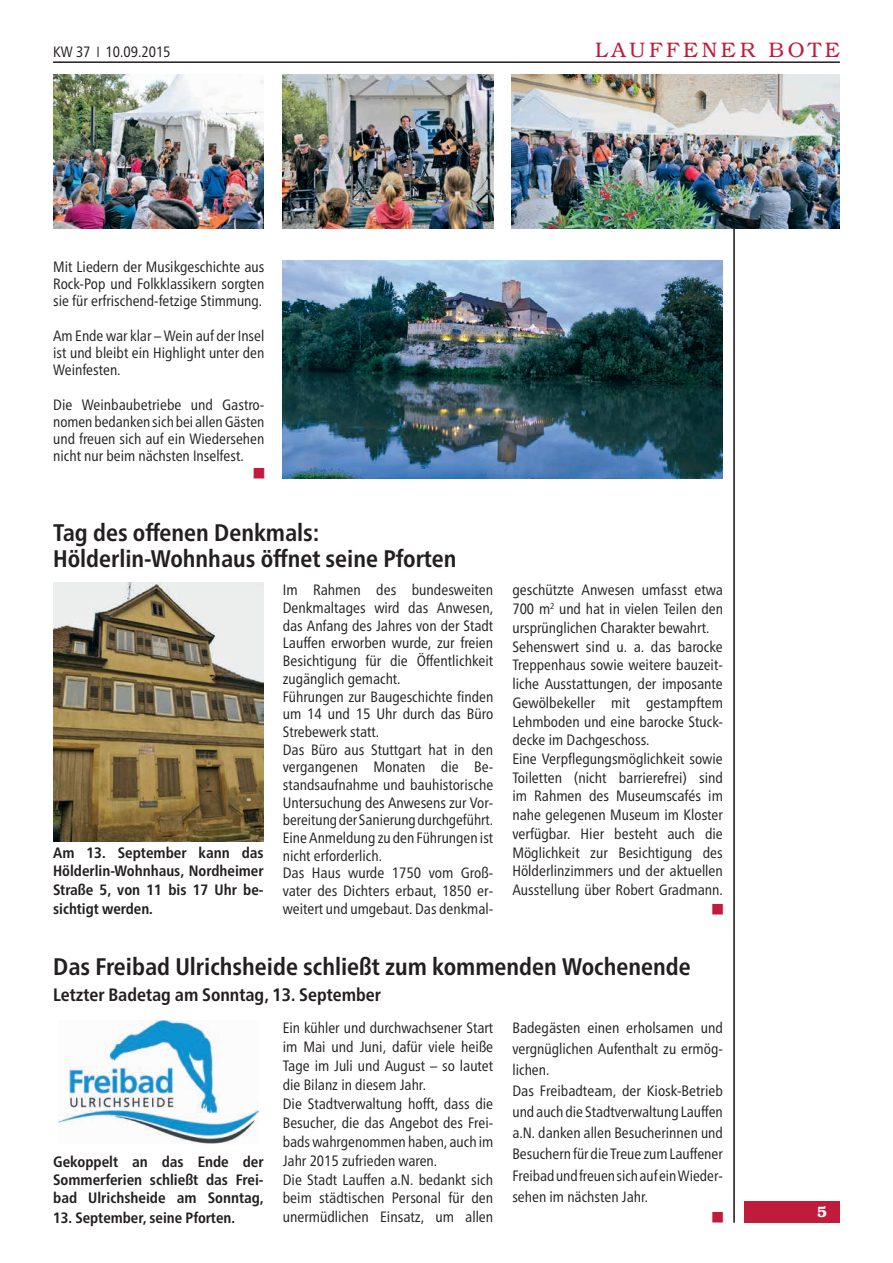
<style>
.page{position:relative;width:893px;height:1263px;background:#fff}
.page>*{position:absolute;margin:0;border:0;box-sizing:border-box;transform-origin:0 0}
.t1{font:700 condensed 24px/26px "Frutiger Neue LTW1 G";color:#231f20}
.t2{font:300 21px "Bookman LT";letter-spacing:.17em;color:#c11b3b}
.t3{font:700 condensed 18px "Frutiger Neue LTW1 G";color:#231f20}
.t4{font:condensed 15px/17.7px "Frutiger Neue LTW1 G";color:#231f20}
.t5{font:700 condensed 15px/18.5px "Frutiger Neue LTW1 G";color:#231f20;text-align:justify}
.t6{font:600 15px "Bookman LT";color:#fff}
.t7{font:10.5px "European Pi One";color:#c11b3b}
</style>
<div class="page">
<div style="left:744px;top:1201px;width:96px;height:21px;background:#c11b3b"></div>
<hr style="left:53px;top:62px;width:787px;height:1px;background:#231f20">
<hr style="left:733px;top:74px;width:2px;height:1148px;background:#231f20">
<img style="left:53px;top:74px;width:210px;height:155px">
<img style="left:282px;top:74px;width:212px;height:154px">
<img style="left:512px;top:74px;width:328px;height:155px">
<img style="left:282px;top:260px;width:441px;height:219px">
<img style="left:53px;top:583px;width:210px;height:259px">
<img style="left:58px;top:1021px;width:200px;height:122px">
<p class="t4" style="left:53px;top:42px;width:119px">KW 37 10.09.2015</p>
<h2 class="t2" style="left:595px;top:38px;width:246px">LAUFFENER BOTE</h2>
<p class="t4" style="left:53px;top:256px;width:213px;line-height:17.2px;text-align:justify">Mit Liedern der Musikgeschichte aus Rock-Pop und Folkklassikern sorgten sie für erfrischend-fetzige Stimmung.</p>
<p class="t4" style="left:53px;top:325px;width:213px;line-height:17.2px;text-align:justify">Am Ende war klar – Wein auf der Insel ist und bleibt ein Highlight unter den Weinfesten.</p>
<p class="t4" style="left:53px;top:394px;width:213px;line-height:17.2px;text-align:justify">Die Weinbaubetriebe und Gastro&shy;nomen bedanken sich bei allen Gästen und freuen sich auf ein Wiedersehen nicht nur beim nächsten Inselfest.</p>
<p class="t7" style="left:254px;top:468px;width:12px">W</p>
<h1 class="t1" style="left:53px;top:518px;width:405px">Tag des offenen Denkmals:<br>Hölderlin-Wohnhaus öffnet seine Pforten</h1>
<p class="t5" style="left:53px;top:842px;width:212px">Am 13. September kann das Hölderlin-Wohnhaus, Nordheimer Straße 5, von 11 bis 17 Uhr be&shy;sichtigt werden.</p>
<p class="t4" style="left:283px;top:580px;width:212px">Im Rahmen des bundesweiten<br>Denkmaltages wird das Anwesen, das Anfang des Jahres von der Stadt<br>Lauffen erworben wurde, zur freien<br>Besichtigung für die Öffentlichkeit zugänglich gemacht.<br>Führungen zur Baugeschichte finden um 14 und 15 Uhr durch das Büro<br>Strebewerk statt.<br>Das Büro aus Stuttgart hat in den vergangenen Monaten die Be&shy;standsaufnahme und bauhistorische<br>Untersuchung des Anwesens zur Vor&shy;bereitung der Sanierung durchgeführt.<br>Eine Anmeldung zu den Führungen ist nicht erforderlich.<br>Das Haus wurde 1750 vom Groß&shy;vater des Dichters erbaut, 1850 er&shy;weitert und umgebaut. Das denkmal-</p>
<p class="t4" style="left:512px;top:579px;width:212px;line-height:18.8px">geschützte Anwesen umfasst etwa 700 m<sup>2</sup> und hat in vielen Teilen den ursprünglichen Charakter bewahrt.<br>Sehenswert sind u. a. das barocke Treppenhaus sowie weitere bauzeit&shy;liche Ausstattungen, der imposante Gewölbekeller mit gestampftem Lehmboden und eine barocke Stuck&shy;decke im Dachgeschoss.<br>Eine Verpflegungsmöglichkeit sowie Toiletten (nicht barrierefrei) sind im Rahmen des Museumscafés im nahe gelegenen Museum im Kloster verfügbar. Hier besteht auch die Möglichkeit zur Besichtigung des Hölderlinzimmers und der aktuellen Ausstellung über Robert Gradmann.</p>
<p class="t7" style="left:712px;top:903px;width:12px">W</p>
<h1 class="t1" style="left:53px;top:952px;width:639px">Das Freibad Ulrichsheide schließt zum kommenden Wochenende</h1>
<p class="t3" style="left:53px;top:981px;width:329px">Letzter Badetag am Sonntag, 13. September</p>
<p class="t5" style="left:53px;top:1151px;width:212px">Gekoppelt an das Ende der Sommerferien schließt das Frei&shy;bad Ulrichsheide am Sonntag,</p>
<p class="t5" style="left:53px;top:1207px;width:183px">13. September, seine Pforten.</p>
<p class="t4" style="left:283px;top:1017px;width:212px;line-height:18.9px">Ein kühler und durchwachsener Start im Mai und Juni, dafür viele heiße Tage im Juli und August – so lautet die Bilanz in diesem Jahr.<br>Die Stadtverwaltung hofft, dass die Besucher, die das Angebot des Frei&shy;bads wahrgenommen haben, auch im Jahr 2015 zufrieden waren.<br>Die Stadt Lauffen a.N. bedankt sich beim städtischen Personal für den unermüdlichen Einsatz, um allen</p>
<p class="t4" style="left:512px;top:1016px;width:212px;line-height:21px">Badegästen einen erholsamen und vergnüglichen Aufenthalt zu ermög&shy;lichen.<br>Das Freibadteam, der Kiosk-Betrieb und auch die Stadtverwaltung Lauffen a.N. danken allen Besucherinnen und<br>Besuchern für die Treue zum Lauffener<br>Freibad und freuen sich auf ein Wieder&shy;sehen im nächsten Jahr.</p>
<p class="t7" style="left:712px;top:1212px;width:12px">W</p>
<p class="t6" style="left:817px;top:1203px;width:11px">5</p>
</div>
